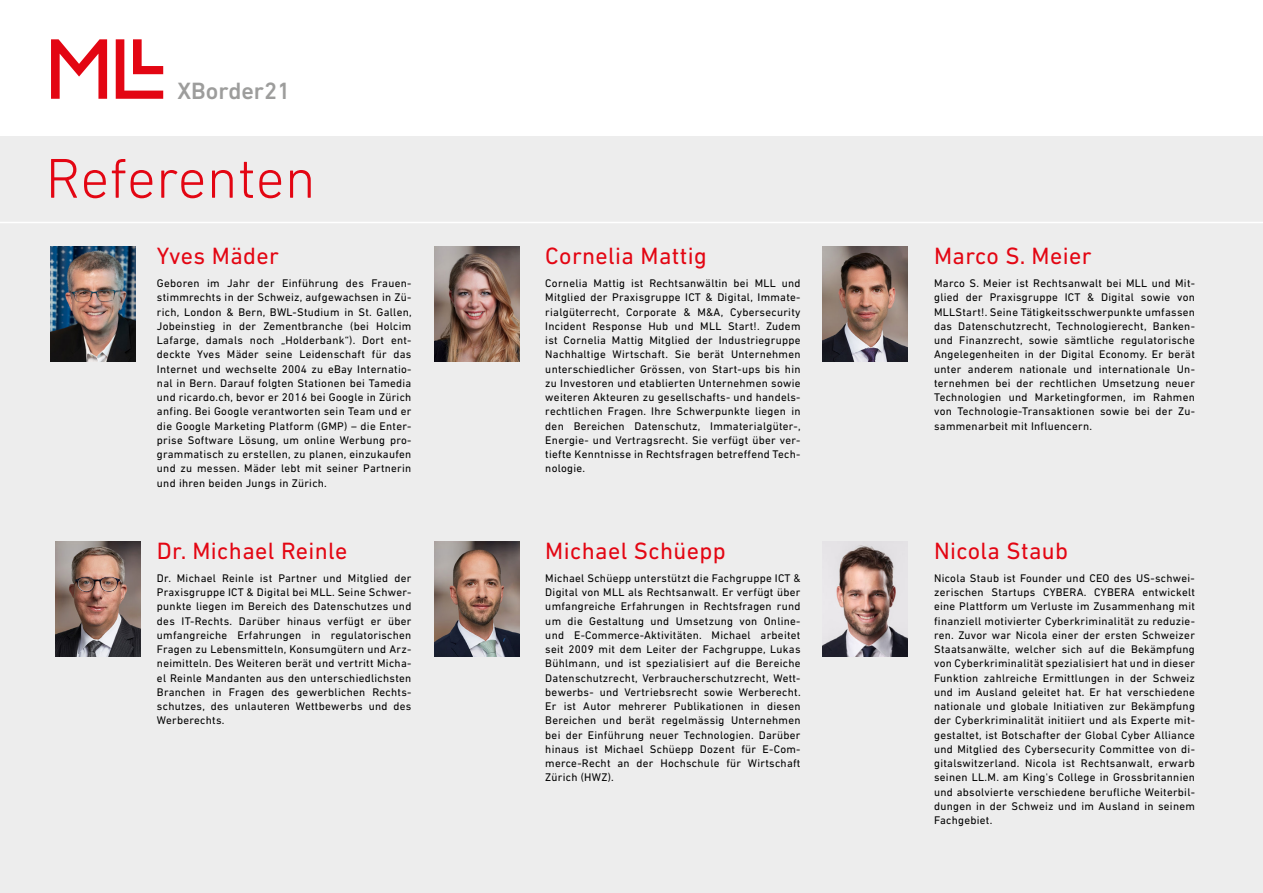
<style>
.page{position:relative;width:1263px;height:893px;background:#fff}
.page>*{position:absolute;margin:0;border:0;box-sizing:border-box;transform-origin:0 0}
.t1{font:300 57px "DIN Next LT Pro";letter-spacing:.005em;color:#e30613}
.t2{font:24px "DIN Next LT Pro";letter-spacing:.015em;color:#e30613}
.t3{font:500 24px "DIN Next LT Pro";color:#9d9d9c}
.t4{font:11.25px/14.2px "DIN Next LT Pro";letter-spacing:.025em;color:#000;text-align:justify}
</style>
<div class="page">
<svg style="left:116px;top:39px;width:47px;height:60px"></svg>
<svg style="left:51px;top:39px;width:56px;height:60px"></svg>
<div style="left:0;top:136px;width:1263px;height:757px;background:#ededed"></div>
<img style="left:51px;top:246px;width:85px;height:115px">
<img style="left:434px;top:246px;width:85px;height:115px">
<hr style="left:0;top:222px;width:1263px;height:1px;background:#fff">
<img style="left:823px;top:541px;width:85px;height:115px">
<img style="left:435px;top:541px;width:85px;height:115px">
<img style="left:55px;top:541px;width:85px;height:115px">
<h2 class="t3" style="left:178px;top:77px;width:114px">XBorder21</h2>
<h1 class="t1" style="left:46px;top:146px;width:271px">Referenten</h1>
<h2 class="t2" style="left:157px;top:242px;width:123px">Yves Mäder</h2>
<p class="t4" style="left:157px;top:276px;width:256px">Geboren im Jahr der Einführung des Frauen&shy;stimmrechts in der Schweiz, aufgewachsen in Zü&shy;rich, London &amp; Bern, BWL-Studium in St. Gallen, Jobeinstieg in der Zementbranche (bei Holcim Lafarge, damals noch „Holderbank“). Dort ent&shy;deckte Yves Mäder seine Leidenschaft für das Internet und wechselte 2004 zu eBay Internatio&shy;nal in Bern. Darauf folgten Stationen bei Tamedia und ricardo.ch, bevor er 2016 bei Google in Zürich anfing. Bei Google verantworten sein Team und er die Google Marketing Platform (GMP) – die Enter&shy;prise Software Lösung, um online Werbung pro&shy;grammatisch zu erstellen, zu planen, einzukaufen und zu messen. Mäder lebt mit seiner Partnerin und ihren beiden Jungs in Zürich.</p>
<h2 class="t2" style="left:157px;top:537px;width:192px">Dr. Michael Reinle</h2>
<p class="t4" style="left:157px;top:571px;width:256px">Dr. Michael Reinle ist Partner und Mitglied der Praxisgruppe ICT &amp; Digital bei MLL. Seine Schwer&shy;punkte liegen im Bereich des Datenschutzes und des IT-Rechts. Darüber hinaus verfügt er über umfangreiche Erfahrungen in regulatorischen Fragen zu Lebensmitteln, Konsumgütern und Arz&shy;neimitteln. Des Weiteren berät und vertritt Micha&shy;el Reinle Mandanten aus den unterschiedlichsten Branchen in Fragen des gewerblichen Rechts&shy;schutzes, des unlauteren Wettbewerbs und des Werberechts.</p>
<h2 class="t2" style="left:545px;top:242px;width:163px">Cornelia Mattig</h2>
<p class="t4" style="left:545px;top:276px;width:257px">Cornelia Mattig ist Rechtsanwältin bei MLL und Mitglied der Praxisgruppe ICT &amp; Digital, Immate&shy;rialgüterrecht, Corporate &amp; M&amp;A, Cybersecurity Incident Response Hub und MLL Start!. Zudem ist Cornelia Mattig Mitglied der Industriegruppe Nachhaltige Wirtschaft. Sie berät Unternehmen unterschiedlicher Grössen, von Start-ups bis hin zu Investoren und etablierten Unternehmen sowie weiteren Akteuren zu gesellschafts- und handels&shy;rechtlichen Fragen. Ihre Schwerpunkte liegen in den Bereichen Datenschutz, Immaterialgüter-, Energie- und Vertragsrecht. Sie verfügt über ver&shy;tiefte Kenntnisse in Rechtsfragen betreffend Tech&shy;nologie.</p>
<h2 class="t2" style="left:545px;top:537px;width:182px">Michael Schüepp</h2>
<p class="t4" style="left:545px;top:571px;width:257px">Michael Schüepp unterstützt die Fachgruppe ICT &amp; Digital von MLL als Rechtsanwalt. Er verfügt über umfangreiche Erfahrungen in Rechtsfragen rund um die Gestaltung und Umsetzung von Online&shy;und E-Commerce-Aktivitäten. Michael arbeitet seit 2009 mit dem Leiter der Fachgruppe, Lukas Bühlmann, und ist spezialisiert auf die Bereiche Datenschutzrecht, Verbraucherschutzrecht, Wett&shy;bewerbs- und Vertriebsrecht sowie Werberecht.<br>Er ist Autor mehrerer Publikationen in diesen Bereichen und berät regelmässig Unternehmen bei der Einführung neuer Technologien. Darüber hinaus ist Michael Schüepp Dozent für E-Com&shy;merce-Recht an der Hochschule für Wirtschaft Zürich (HWZ).</p>
<h2 class="t2" style="left:934px;top:242px;width:159px">Marco S. Meier</h2>
<p class="t4" style="left:934px;top:276px;width:262px">Marco S. Meier ist Rechtsanwalt bei MLL und Mit&shy;glied der Praxisgruppe ICT &amp; Digital sowie von MLLStart!. Seine Tätigkeitsschwerpunkte umfassen das Datenschutzrecht, Technologierecht, Banken&shy;und Finanzrecht, sowie sämtliche regulatorische Angelegenheiten in der Digital Economy. Er berät unter anderem nationale und internationale Un&shy;ternehmen bei der rechtlichen Umsetzung neuer Technologien und Marketingformen, im Rahmen von Technologie-Transaktionen sowie bei der Zu&shy;sammenarbeit mit Influencern.</p>
<h2 class="t2" style="left:934px;top:537px;width:135px">Nicola Staub</h2>
<p class="t4" style="left:934px;top:571px;width:262px">Nicola Staub ist Founder und CEO des US-schwei&shy;zerischen Startups CYBERA. CYBERA entwickelt eine Plattform um Verluste im Zusammenhang mit finanziell motivierter Cyberkriminalität zu reduzie&shy;ren. Zuvor war Nicola einer der ersten Schweizer Staatsanwälte, welcher sich auf die Bekämpfung von Cyberkriminalität spezialisiert hat und in dieser Funktion zahlreiche Ermittlungen in der Schweiz und im Ausland geleitet hat. Er hat verschiedene nationale und globale Initiativen zur Bekämpfung der Cyberkriminalität initiiert und als Experte mit&shy;gestaltet, ist Botschafter der Global Cyber Alliance und Mitglied des Cybersecurity Committee von di&shy;gitalswitzerland. Nicola ist Rechtsanwalt, erwarb seinen LL.M. am King's College in Grossbritannien und absolvierte verschiedene berufliche Weiterbil&shy;dungen in der Schweiz und im Ausland in seinem Fachgebiet.</p>
</div>
